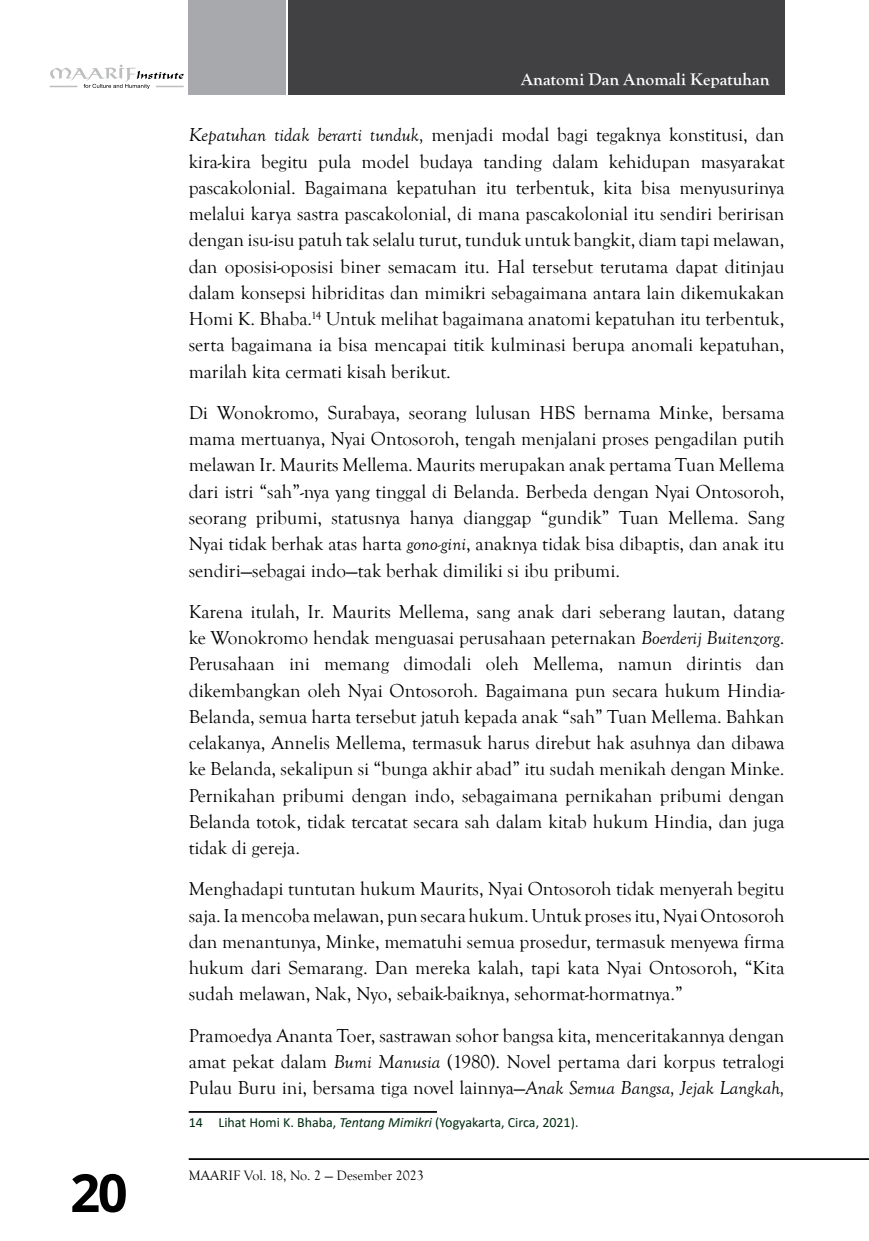
<style>
.page{position:relative;width:869px;height:1241px;background:#fff}
.page>*{position:absolute;margin:0;border:0;box-sizing:border-box;transform-origin:0 0}
.t1{font:700 52.5px "Open Sans";color:#000}
.t2{font:19.25px/26.2px "Goudy Old Style T";color:#000;text-align:justify}
.t3{font:700 17.5px "Goudy Old Style T";color:#fff}
.t4{font:14px "Calibri";color:#002b10}
.t5{font:14px "Goudy Old Style T";color:#000}
.s1{font-style:italic}
</style>
<div class="page">
<div style="left:189px;top:0;width:97px;height:94px;background:#a7a9ac"></div>
<hr style="left:189px;top:1157px;width:679px;height:2px;background:#000">
<div style="left:288px;top:0;width:496px;height:94px;background:#414042"></div>
<svg style="left:50px;top:64px;width:134px;height:25px"></svg>
<hr style="left:189px;top:1110px;width:248px;height:2px;background:#000">
<p class="t3" style="left:521px;top:69px;width:250px">Anatomi Dan Anomali Kepatuhan</p>
<p class="t2" style="left:188px;top:122px;width:597px"><span class="s1">Kepatuhan tidak berarti tunduk,</span> menjadi modal bagi tegaknya konstitusi, dan kira-kira begitu pula model budaya tanding dalam kehidupan masyarakat pascakolonial. Bagaimana kepatuhan itu terbentuk, kita bisa menyusurinya melalui karya sastra pascakolonial, di mana pascakolonial itu sendiri beririsan dengan isu-isu patuh tak selalu turut, tunduk untuk bangkit, diam tapi melawan, dan oposisi-oposisi biner semacam itu. Hal tersebut terutama dapat ditinjau dalam konsepsi hibriditas dan mimikri sebagaimana antara lain dikemukakan Homi K. Bhaba.<sup>14</sup> Untuk melihat bagaimana anatomi kepatuhan itu terbentuk, serta bagaimana ia bisa mencapai titik kulminasi berupa anomali kepatuhan, marilah kita cermati kisah berikut.</p>
<p class="t2" style="left:188px;top:400px;width:597px">Di Wonokromo, Surabaya, seorang lulusan HBS bernama Minke, bersama mama mertuanya, Nyai Ontosoroh, tengah menjalani proses pengadilan putih melawan Ir. Maurits Mellema. Maurits merupakan anak pertama Tuan Mellema dari istri “sah”-nya yang tinggal di Belanda. Berbeda dengan Nyai Ontosoroh, seorang pribumi, statusnya hanya dianggap “gundik” Tuan Mellema. Sang Nyai tidak berhak atas harta <span class="s1">gono-gini</span>, anaknya tidak bisa dibaptis, dan anak itu sendiri—sebagai indo—tak berhak dimiliki si ibu pribumi.</p>
<p class="t2" style="left:188px;top:598px;width:597px">Karena itulah, Ir. Maurits Mellema, sang anak dari seberang lautan, datang ke Wonokromo hendak menguasai perusahaan peternakan <span class="s1">Boerderij Buitenzorg</span>.<br>Perusahaan ini memang dimodali oleh Mellema, namun dirintis dan dikembangkan oleh Nyai Ontosoroh. Bagaimana pun secara hukum Hindia-Belanda, semua harta tersebut jatuh kepada anak “sah” Tuan Mellema. Bahkan celakanya, Annelis Mellema, termasuk harus direbut hak asuhnya dan dibawa ke Belanda, sekalipun si “bunga akhir abad” itu sudah menikah dengan Minke.<br>Pernikahan pribumi dengan indo, sebagaimana pernikahan pribumi dengan Belanda totok, tidak tercatat secara sah dalam kitab hukum Hindia, dan juga tidak di gereja.</p>
<p class="t2" style="left:188px;top:876px;width:597px">Menghadapi tuntutan hukum Maurits, Nyai Ontosoroh tidak menyerah begitu saja. Ia mencoba melawan, pun secara hukum. Untuk proses itu, Nyai Ontosoroh dan menantunya, Minke, mematuhi semua prosedur, termasuk menyewa firma hukum dari Semarang. Dan mereka kalah, tapi kata Nyai Ontosoroh, “Kita sudah melawan, Nak, Nyo, sebaik-baiknya, sehormat-hormatnya.”</p>
<p class="t2" style="left:188px;top:1022px;width:597px">Pramoedya Ananta Toer, sastrawan sohor bangsa kita, menceritakannya dengan amat pekat dalam <span class="s1">Bumi Manusia</span> (1980). Novel pertama dari korpus tetralogi Pulau Buru ini, bersama tiga novel lainnya—<span class="s1">Anak Semua Bangsa, Jejak Langkah,</span></p>
<p class="t4" style="left:189px;top:1112px;width:391px">14 Lihat Homi K. Bhaba, <span class="s1">Tentang Mimikri</span> (Yogyakarta, Circa, 2021).</p>
<h1 class="t1" style="left:70px;top:1156px;width:59px">20</h1>
<p class="t5" style="left:189px;top:1167px;width:236px">MAARIF Vol. 18, No. 2 — Desember 2023</p>
</div>
